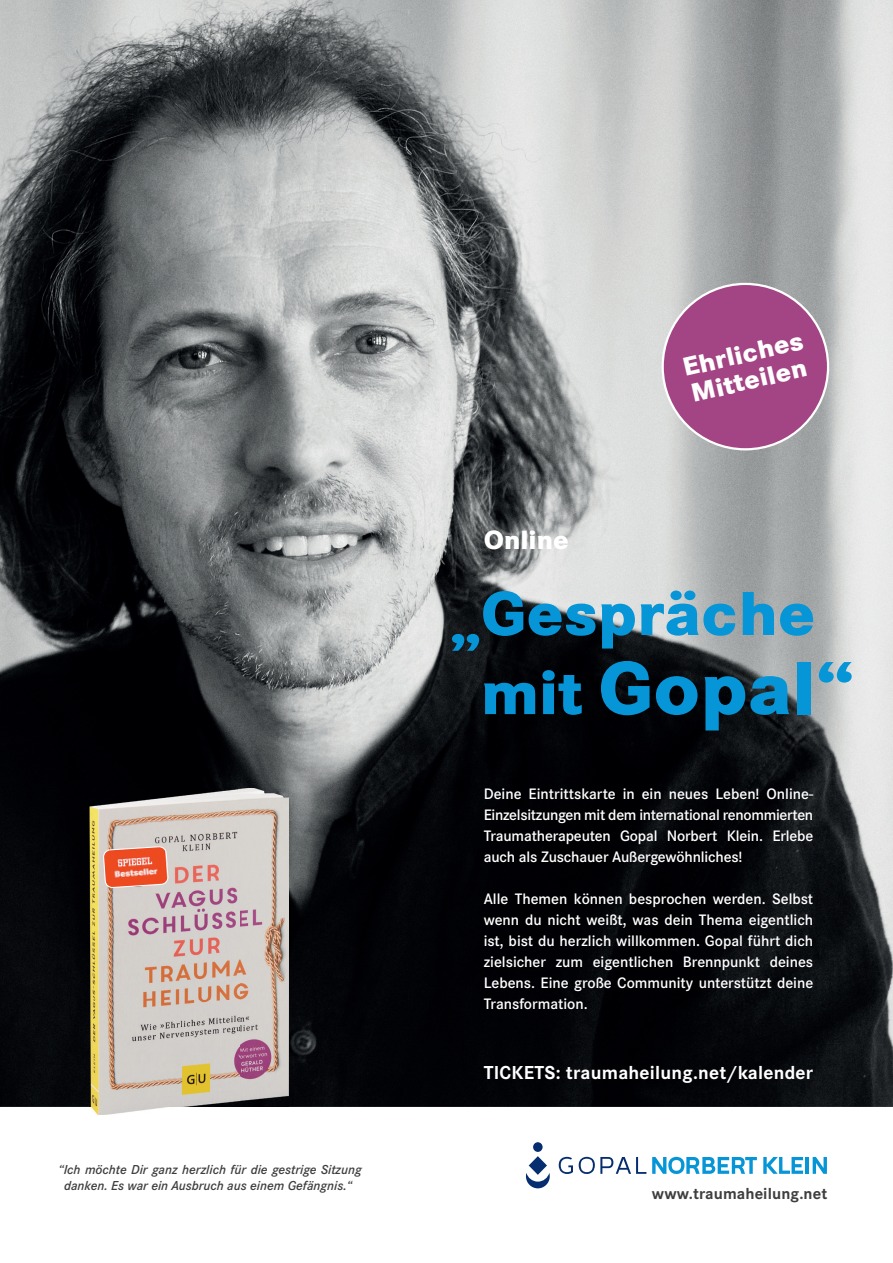
<style>
.page{position:relative;width:893px;height:1263px;background:#fff}
.page>*{position:absolute;margin:0;border:0;box-sizing:border-box;transform-origin:0 0}
.t1{font:800 78px "Corporate S";letter-spacing:.01em;color:#0695d6}
.t2{font:800 64.5px "Corporate S";letter-spacing:.01em;color:#0695d6}
.t3{font:800 27.45px "Corporate S";color:#fff}
.t4{font:800 27px/27px "Corporate S";color:#fff}
.t5{font:700 19.5px "Corporate S";letter-spacing:.01em;color:#fff}
.t6{font:700 16.5px "Corporate S";letter-spacing:.005em;color:#3e3e3f}
.t7{font:600 15.75px/21px "Corporate S";letter-spacing:-.01em;color:#fff;text-align:justify}
.t8{font:italic 600 13.5px/16.2px "Corporate S";color:#3e3e3f;text-align:center}
.s1{font-size:64.5px}
</style>
<div class="page">
<img style="left:0;top:0;width:893px;height:1107px">
<img style="left:90px;top:788px;width:199px;height:327px">
<svg style="left:103px;top:846px;width:66px;height:42px"></svg>
<svg style="left:559px;top:1157px;width:14px;height:17px"></svg>
<svg style="left:579px;top:1157px;width:67px;height:17px"></svg>
<div style="left:533px;top:1142px;width:10px;height:10px;background:#052d6f;border-radius:50%"></div>
<svg style="left:526px;top:1156px;width:24px;height:32px"></svg>
<svg style="left:652px;top:1157px;width:105px;height:17px"></svg>
<svg style="left:763px;top:1157px;width:40px;height:17px"></svg>
<hr style="left:806px;top:1157px;width:3px;height:17px;background:#0695d6">
<svg style="left:813px;top:1157px;width:14px;height:17px"></svg>
<div style="left:663px;top:284px;width:165px;height:165px;background:#a34484;border-radius:50%"></div>
<p class="t8" style="left:58px;top:1161px;width:305px">“Ich möchte Dir ganz herzlich für die gestrige Sitzung danken. Es war ein Ausbruch aus einem Gefängnis.“</p>
<h3 class="t3" style="left:484px;top:524px;width:87px">Online</h3>
<h3 class="t4" style="left:680px;top:354px;width:124px;rotate:-13deg">Ehrliches<br>Mitteilen</h3>
<h2 class="t2" style="left:481px;top:574px;width:335px">Gespräche</h2>
<h1 class="t1" style="left:481px;top:641px;width:374px"><span class="s1">mit</span> Gopal“</h1>
<h2 class="t2" style="left:451px;top:583px;width:32px">„</h2>
<p class="t7" style="left:484px;top:784px;width:331px">Deine Eintrittskarte in ein neues Leben! Online-Einzelsitzungen mit dem international renommierten Traumatherapeuten Gopal Norbert Klein. Erlebe auch als Zuschauer Außergewöhnliches!</p>
<p class="t7" style="left:484px;top:889px;width:331px">Alle Themen können besprochen werden. Selbst wenn du nicht weißt, was dein Thema eigentlich ist, bist du herzlich willkommen. Gopal führt dich zielsicher zum eigentlichen Brennpunkt deines Lebens. Eine große Community unterstützt deine Transformation.</p>
<p class="t5" style="left:484px;top:1061px;width:331px">TICKETS: traumaheilung.net/kalender</p>
<p class="t6" style="left:652px;top:1184px;width:177px">www.traumaheilung.net</p>
</div>
